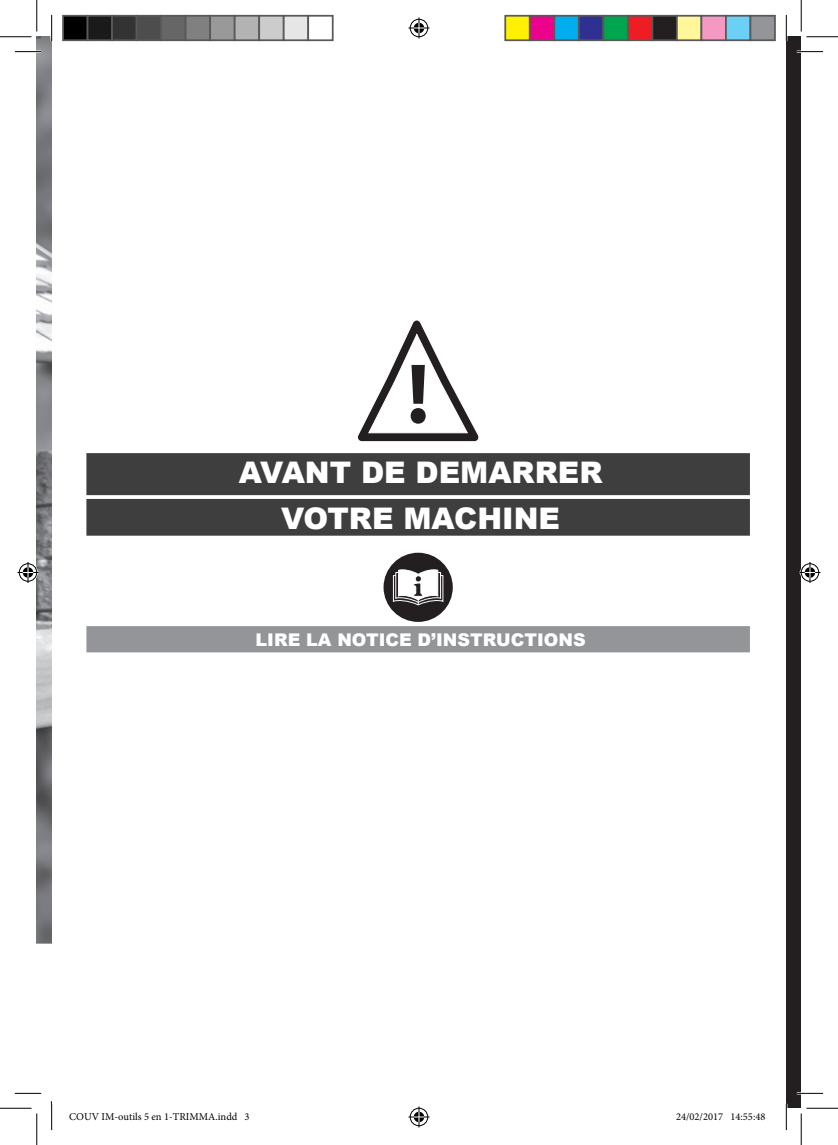
<style>
.page{position:relative;width:838px;height:1145px;background:#fff}
.page>*{position:absolute;margin:0;border:0;box-sizing:border-box;transform-origin:0 0}
.t1{font:900 29.75px/45.9px "Arial";color:#fff;text-align:center}
.t2{font:900 17.5px "Arial";color:#fff}
.t3{font:10.5px "Minion Pro";color:#000}
</style>
<div class="page">
<div style="left:786px;top:37px;width:15px;height:1071px;background:#231f20"></div>
<div style="left:86px;top:453px;width:663px;height:42px;background:#3e3e3f"></div>
<div style="left:86px;top:499px;width:663px;height:37px;background:#3e3e3f"></div>
<div style="left:86px;top:626px;width:663px;height:26px;background:#939598"></div>
<svg style="left:357px;top:320px;width:122px;height:122px"></svg>
<svg style="left:380px;top:550px;width:76px;height:75px"></svg>
<div style="left:383px;top:553px;width:69px;height:69px;background:#231f20;border-radius:50%"></div>
<svg style="left:392px;top:569px;width:51px;height:37px"></svg>
<img style="left:37px;top:37px;width:15px;height:1057px">
<hr style="left:15px;top:51px;width:26px;height:2px;background:#fff">
<hr style="left:796px;top:51px;width:27px;height:2px;background:#fff">
<hr style="left:796px;top:1092px;width:27px;height:2px;background:#fff">
<svg style="left:15px;top:48px;width:26px;height:4px"></svg>
<svg style="left:796px;top:51px;width:27px;height:1px"></svg>
<svg style="left:15px;top:1090px;width:26px;height:4px"></svg>
<svg style="left:796px;top:1093px;width:27px;height:1px"></svg>
<svg style="left:50px;top:15px;width:2px;height:26px"></svg>
<svg style="left:50px;top:1101px;width:2px;height:29px"></svg>
<svg style="left:786px;top:15px;width:1px;height:26px"></svg>
<svg style="left:786px;top:1104px;width:1px;height:26px"></svg>
<hr style="left:0;top:36px;width:32px;height:1px;background:#000">
<hr style="left:806px;top:36px;width:31px;height:1px;background:#000">
<hr style="left:0;top:1108px;width:32px;height:1px;background:#000">
<hr style="left:806px;top:1108px;width:31px;height:1px;background:#000">
<hr style="left:36px;top:0;width:1px;height:31px;background:#000">
<hr style="left:36px;top:1113px;width:1px;height:32px;background:#000">
<hr style="left:800px;top:0;width:1px;height:31px;background:#000">
<hr style="left:800px;top:1113px;width:1px;height:32px;background:#000">
<svg style="left:408px;top:18px;width:21px;height:21px"></svg>
<svg style="left:408px;top:1106px;width:21px;height:21px"></svg>
<svg style="left:18px;top:562px;width:21px;height:21px"></svg>
<svg style="left:799px;top:562px;width:21px;height:21px"></svg>
<div style="left:63px;top:16px;width:25px;height:24px;background:#000"></div>
<div style="left:62px;top:15px;width:26px;height:26px;border:2px solid #595959"></div>
<div style="left:88px;top:16px;width:24px;height:24px;background:#1a1a1a"></div>
<div style="left:87px;top:15px;width:26px;height:26px;border:2px solid #595959"></div>
<div style="left:112px;top:16px;width:25px;height:24px;background:#333"></div>
<div style="left:111px;top:15px;width:26px;height:26px;border:2px solid #595959"></div>
<div style="left:137px;top:16px;width:24px;height:24px;background:#4d4d4d"></div>
<div style="left:136px;top:15px;width:26px;height:26px;border:2px solid #595959"></div>
<div style="left:161px;top:16px;width:25px;height:24px;background:#666"></div>
<div style="left:160px;top:15px;width:26px;height:26px;border:2px solid #595959"></div>
<div style="left:186px;top:16px;width:24px;height:24px;background:#808080"></div>
<div style="left:185px;top:15px;width:26px;height:26px;border:2px solid #595959"></div>
<div style="left:210px;top:16px;width:25px;height:24px;background:#999"></div>
<div style="left:209px;top:15px;width:26px;height:26px;border:2px solid #595959"></div>
<div style="left:235px;top:16px;width:24px;height:24px;background:#b3b3b3"></div>
<div style="left:234px;top:15px;width:26px;height:26px;border:2px solid #595959"></div>
<div style="left:259px;top:16px;width:25px;height:24px;background:#ccc"></div>
<div style="left:258px;top:15px;width:26px;height:26px;border:2px solid #595959"></div>
<div style="left:284px;top:16px;width:24px;height:24px;background:#e6e6e6"></div>
<div style="left:283px;top:15px;width:26px;height:26px;border:2px solid #595959"></div>
<div style="left:307px;top:15px;width:26px;height:26px;border:2px solid #595959"></div>
<div style="left:505px;top:16px;width:24px;height:24px;background:#fff101"></div>
<div style="left:504px;top:15px;width:26px;height:26px;border:2px solid #595959"></div>
<div style="left:529px;top:16px;width:25px;height:24px;background:#ed028c"></div>
<div style="left:529px;top:15px;width:26px;height:26px;border:2px solid #595959"></div>
<div style="left:554px;top:16px;width:24px;height:24px;background:#00aeef"></div>
<div style="left:553px;top:15px;width:26px;height:26px;border:2px solid #595959"></div>
<div style="left:578px;top:16px;width:25px;height:24px;background:#2e3092"></div>
<div style="left:578px;top:15px;width:26px;height:26px;border:2px solid #595959"></div>
<div style="left:603px;top:16px;width:24px;height:24px;background:#00a54f"></div>
<div style="left:602px;top:15px;width:26px;height:26px;border:2px solid #595959"></div>
<div style="left:627px;top:16px;width:25px;height:24px;background:#ee1d23"></div>
<div style="left:627px;top:15px;width:26px;height:26px;border:2px solid #595959"></div>
<div style="left:652px;top:16px;width:24px;height:24px;background:#231f20"></div>
<div style="left:651px;top:15px;width:26px;height:26px;border:2px solid #595959"></div>
<div style="left:676px;top:16px;width:25px;height:24px;background:#fff79a"></div>
<div style="left:676px;top:15px;width:26px;height:26px;border:2px solid #595959"></div>
<div style="left:701px;top:16px;width:24px;height:24px;background:#f499c2"></div>
<div style="left:700px;top:15px;width:26px;height:26px;border:2px solid #595959"></div>
<div style="left:725px;top:16px;width:25px;height:24px;background:#6bcff6"></div>
<div style="left:725px;top:15px;width:26px;height:26px;border:2px solid #595959"></div>
<div style="left:750px;top:16px;width:24px;height:24px;background:#939598"></div>
<div style="left:749px;top:15px;width:26px;height:26px;border:2px solid #595959"></div>
<h1 class="t1" style="left:239px;top:448px;width:365px">AVANT DE DEMARRER<br>VOTRE MACHINE</h1>
<h2 class="t2" style="left:255px;top:627px;width:331px">LIRE LA NOTICE D’INSTRUCTIONS</h2>
<p class="t3" style="left:69px;top:1109px;width:182px">COUV IM-outils 5 en 1-TRIMMA.indd 3</p>
<p class="t3" style="left:676px;top:1109px;width:91px">24/02/2017 14:55:48</p>
</div>
